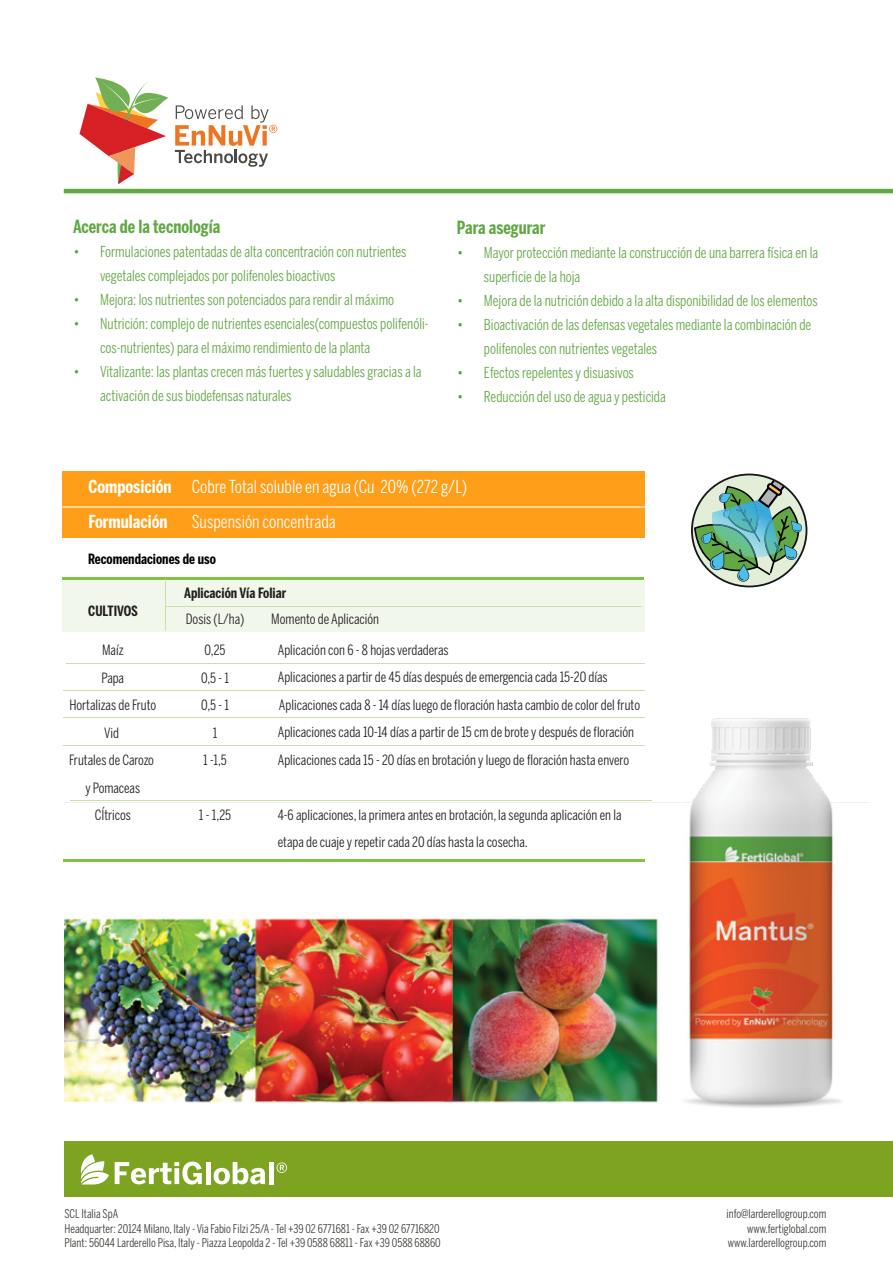
<style>
.page{position:relative;width:893px;height:1263px;background:#fff}
.page>*{position:absolute;margin:0;border:0;box-sizing:border-box;transform-origin:0 0}
.t1{font:700 18px "Benton Sans Comp";color:#61a844}
.t2{font:17.85px/34.5px "Benton Sans Comp";color:#fff}
.t3{font:15px/24px "Benton Sans Comp";color:#61a844}
.t4{font:14.1px/27.5px "Benton Sans Comp";color:#231f20;text-align:center}
.t5{font:700 14.1px "Benton Sans Comp";color:#231f20}
.t6{font:700 14.1px "Benton Sans Comp";color:#000}
.t7{font:12px/14.4px "Benton Sans Comp";color:#3d3935}
.s1{font-weight:700}
</style>
<div class="page">
<hr style="left:64px;top:189px;width:829px;height:4px;background:#61a844">
<img style="left:65px;top:718px;width:805px;height:390px">
<div style="left:64px;top:1141px;width:828px;height:56px;background:#7da321"></div>
<svg style="left:115px;top:1161px;width:87px;height:23px"></svg>
<div style="left:206px;top:1162px;width:5px;height:22px;background:#fff"></div>
<svg style="left:214px;top:1162px;width:51px;height:22px"></svg>
<hr style="left:269px;top:1162px;width:4px;height:22px;background:#fff">
<svg style="left:277px;top:1162px;width:10px;height:11px"></svg>
<svg style="left:81px;top:1154px;width:28px;height:30px"></svg>
<div style="left:63px;top:579px;width:582px;height:52px;background:#f2f7ec"></div>
<hr style="left:63px;top:578px;width:581px;height:2px;background:#81c341">
<hr style="left:165px;top:579px;width:1px;height:51px;background:#cbe0a5">
<hr style="left:165px;top:606px;width:477px;height:1px;background:#cbe0a5">
<div style="left:63px;top:471px;width:582px;height:66px;background:#ff9e18"></div>
<hr style="left:63px;top:507px;width:582px;height:1px;background:#ffd08e">
<hr style="left:64px;top:745px;width:581px;height:1px;background:#cbe0a5">
<hr style="left:64px;top:690px;width:581px;height:1px;background:#cbe0a5">
<hr style="left:70px;top:800px;width:581px;height:1px;background:#cbe0a5">
<hr style="left:64px;top:860px;width:581px;height:2px;background:#81c341">
<hr style="left:66px;top:663px;width:579px;height:1px;background:#cbe0a5">
<hr style="left:64px;top:717px;width:581px;height:1px;background:#cbe0a5">
<svg style="left:175px;top:105px;width:102px;height:62px"></svg>
<svg style="left:79px;top:77px;width:89px;height:107px"></svg>
<svg style="left:691px;top:474px;width:116px;height:113px"></svg>
<p class="t1" style="left:73px;top:216px;width:149px">Acerca de la tecnología</p>
<p class="t3" style="left:100px;top:240px;width:308px;text-indent:-27px">• Formulaciones patentadas de alta concentración con nutrientes vegetales complejados por polifenoles bioactivos</p>
<p class="t3" style="left:73px;top:288px;width:323px">• Mejora: los nutrientes son potenciados para rendir al máximo</p>
<p class="t3" style="left:100px;top:312px;width:330px;text-indent:-27px">• Nutrición: complejo de nutrientes esenciales(compuestos polifenóli&shy;cos-nutrientes) para el máximo rendimiento de la planta</p>
<p class="t3" style="left:100px;top:360px;width:323px;text-indent:-27px">• Vitalizante: las plantas crecen más fuertes y saludables gracias a la activación de sus biodefensas naturales</p>
<p class="t1" style="left:457px;top:217px;width:90px">Para asegurar</p>
<p class="t3" style="left:484px;top:241px;width:336px;text-indent:-27px">• Mayor protección mediante la construcción de una barrera física en la superficie de la hoja</p>
<p class="t3" style="left:457px;top:289px;width:362px">• Mejora de la nutrición debido a la alta disponibilidad de los elementos</p>
<p class="t3" style="left:484px;top:313px;width:329px;text-indent:-27px">• Bioactivación de las defensas vegetales mediante la combinación de polifenoles con nutrientes vegetales</p>
<p class="t3" style="left:457px;top:361px;width:178px">• Efectos repelentes y disuasivos</p>
<p class="t3" style="left:457px;top:385px;width:210px">• Reducción del uso de agua y pesticida</p>
<p class="t2" style="left:88px;top:469px;width:380px"><span class="s1">Composición</span> Cobre Total soluble en agua (Cu 20% (272 g/L)<br><span class="s1">Formulación</span></p>
<p class="t2" style="left:192px;top:504px;width:145px">Suspensión concentrada</p>
<p class="t6" style="left:88px;top:551px;width:129px">Recomendaciones de uso</p>
<p class="t5" style="left:184px;top:585px;width:104px">Aplicación Vía Foliar</p>
<p class="t5" style="left:88px;top:603px;width:51px">CULTIVOS</p>
<p class="t4" style="left:69px;top:636px;width:88px">Maíz<br>Papa<br>Hortalizas de Fruto<br>Vid<br>Frutales de Carozo y Pomaceas<br>CÍtricos</p>
<p class="t4" style="left:201px;top:636px;width:29px">0,25<br>0,5 - 1<br>0,5 - 1<br>1<br>1 -1,5</p>
<p class="t4" style="left:186px;top:605px;width:60px">Dosis (L/ha)</p>
<p class="t4" style="left:271px;top:605px;width:109px">Momento de Aplicación</p>
<p class="t4" style="left:278px;top:636px;width:364px;text-align:left">Aplicación con 6 - 8 hojas verdaderas<br>Aplicaciones a partir de 45 días después de emergencia cada 15-20 días Aplicaciones cada 8 - 14 días luego de floración hasta cambio de color del fruto Aplicaciones cada 10-14 días a partir de 15 cm de brote y después de floración Aplicaciones cada 15 - 20 días en brotación y luego de floración hasta envero</p>
<p class="t4" style="left:278px;top:801px;width:345px;text-align:left">4-6 aplicaciones, la primera antes en brotación, la segunda aplicación en la etapa de cuaje y repetir cada 20 días hasta la cosecha.</p>
<p class="t4" style="left:199px;top:801px;width:34px">1 - 1,25</p>
<p class="t7" style="left:65px;top:1206px;width:378px">SCL Italia SpA<br>Headquarter: 20124 Milano, Italy - Via Fabio Filzi 25/A - Tel +39 02 6771681 - Fax +39 02 67716820<br>Plant: 56044 Larderello Pisa, Italy - Piazza Leopolda 2 - Tel +39 0588 68811 - Fax +39 0588 68860</p>
<p class="t7" style="left:726px;top:1206px;width:101px;text-align:right">info@larderellogroup.com www.fertiglobal.com www.larderellogroup.com</p>
</div>
